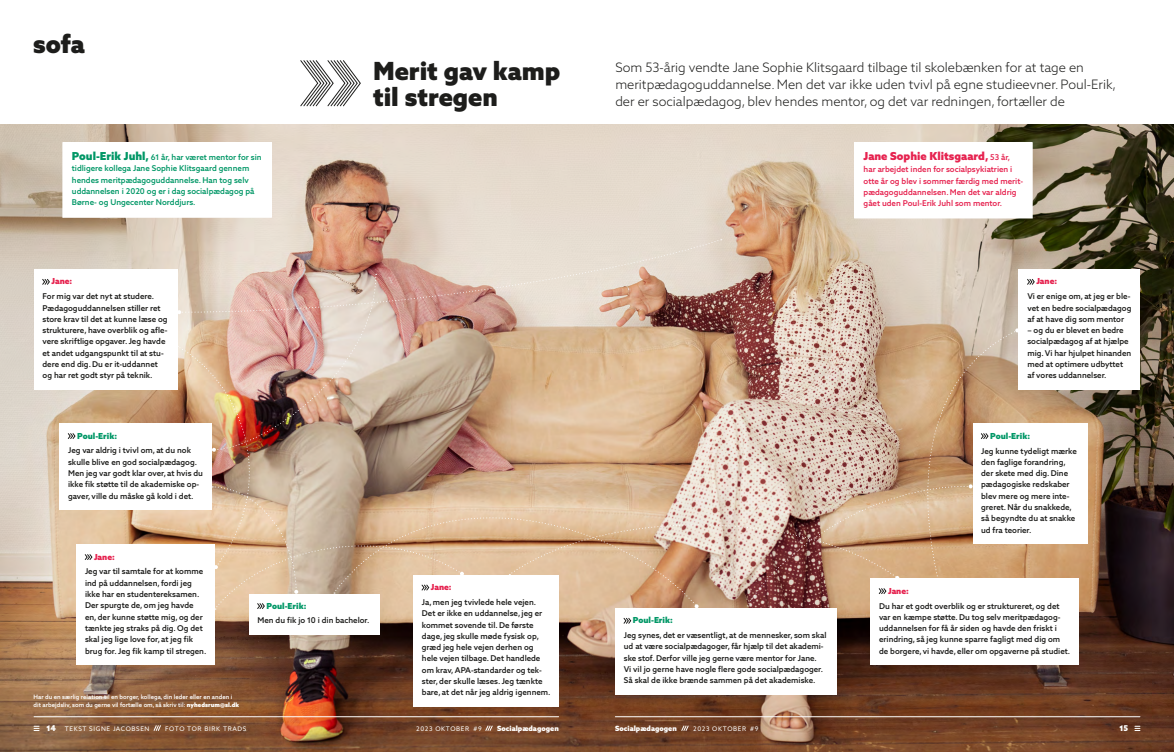
<style>
.page{position:relative;width:1174px;height:752px;background:#fff}
.page>*{position:absolute;margin:0;border:0;box-sizing:border-box;transform-origin:0 0}
.SOFA_navn_rød{font:900 25px/26.5px "Azo Sans 2";color:#1d1d1b}
.SIDEHOVEDE{font:900 25px "Azo Sans 2";color:#1d1d1b}
.UNDERRUBRIK_Azo{font:300 13px/17px "Azo Sans 2";color:#1d1d1b}
.BOKS_brød{font:900 11px "Azo Sans 2";color:#e6224f}
.SOFA_navn_grøn{font:900 8.3px "Azo Sans 2";color:#009766}
.SOFA_navn_rød-2{font:900 8.3px "Azo Sans 2";color:#e6224f}
.BOKS_brød-2{font:500 8px/11.3px "Azo Sans 2";color:#1d1d1b}
.BOKS_brød-3{font:500 8px/11.3px "Azo Sans 2";color:#009766}
.BOKS_brød-4{font:500 8px/11.3px "Azo Sans 2";color:#e6224f}
.t1{font:900 8px "Azo Sans 2";color:#fff}
.t2{font:900 7.2px "Azo Sans 2";color:#fff}
.BYLINE{font:6.3px "Azo Sans 2";letter-spacing:.1em;color:#fff}
.SIDEHOVEDE_boks{font:500 6px/8px "Azo Sans 2";letter-spacing:.005em;color:#fff}
.s1{font-weight:900;font-size:11px}
.s2{font-weight:500;font-size:8px}
.s3{font-weight:900}
</style>
<div class="page">
<img style="left:0;top:124px;width:1174px;height:627px">
<div style="left:34px;top:269px;width:143px;height:120px;background:#fff"></div>
<svg style="left:42px;top:279px;width:8px;height:6px"></svg>
<div style="left:77px;top:544px;width:138px;height:120px;background:#fff"></div>
<svg style="left:85px;top:554px;width:7px;height:5px"></svg>
<div style="left:249px;top:593px;width:130px;height:41px;background:#fff"></div>
<div style="left:413px;top:575px;width:146px;height:131px;background:#fff"></div>
<div style="left:870px;top:578px;width:209px;height:86px;background:#fff"></div>
<div style="left:972px;top:423px;width:115px;height:120px;background:#fff"></div>
<div style="left:1018px;top:269px;width:122px;height:120px;background:#fff"></div>
<svg style="left:1027px;top:279px;width:7px;height:6px"></svg>
<div style="left:615px;top:608px;width:221px;height:86px;background:#fff"></div>
<svg style="left:623px;top:618px;width:8px;height:5px"></svg>
<div style="left:63px;top:143px;width:208px;height:74px;background:#fff"></div>
<div style="left:62px;top:142px;width:210px;height:76px;border:1px solid #fff"></div>
<div style="left:854px;top:143px;width:178px;height:75px;background:#fff"></div>
<svg style="left:464px;top:466px;width:45px;height:109px"></svg>
<svg style="left:180px;top:239px;width:539px;height:74px"></svg>
<img style="left:177px;top:274px;width:287px;height:335px">
<div style="left:60px;top:423px;width:152px;height:86px;background:#fff"></div>
<svg style="left:68px;top:433px;width:7px;height:6px"></svg>
<svg style="left:154px;top:724px;width:7px;height:6px"></svg>
<svg style="left:300px;top:60px;width:61px;height:46px"></svg>
<svg style="left:509px;top:328px;width:510px;height:280px"></svg>
<hr style="left:615px;top:716px;width:525px;height:1px;background:#fff">
<svg style="left:1134px;top:725px;width:6px;height:6px"></svg>
<svg style="left:681px;top:725px;width:7px;height:5px"></svg>
<hr style="left:34px;top:716px;width:524px;height:1px;background:#fff">
<svg style="left:34px;top:725px;width:5px;height:6px"></svg>
<svg style="left:485px;top:725px;width:7px;height:5px"></svg>
<p class="SIDEHOVEDE" style="left:33px;top:29px;width:53px">sofa</p>
<p class="SOFA_navn_rød" style="left:373px;top:58px;width:189px">Merit gav kamp til stregen</p>
<p class="UNDERRUBRIK_Azo" style="left:615px;top:59px;width:502px">Som 53-årig vendte Jane Sophie Klitsgaard tilbage til skolebænken for at tage en meritpædagoguddannelse. Men det var ikke uden tvivl på egne studieevner. Poul-Erik, der er socialpædagog, blev hendes mentor, og det var redningen, fortæller de</p>
<p class="BOKS_brød-3" style="left:72px;top:152px;width:191px"><span class="s1">Poul-Erik Juhl,</span> 61 år, har været mentor for sin tidligere kollega Jane Sophie Klitsgaard gennem hendes meritpædagoguddannelse. Han tog selv uddannelsen i 2020 og er i dag socialpædagog på Børne- og Ungecenter Norddjurs.</p>
<p class="BOKS_brød" style="left:863px;top:149px;width:148px">Jane Sophie Klitsgaard, <span class="s2">53 år,</span></p>
<p class="BOKS_brød-4" style="left:863px;top:164px;width:161px">har arbejdet inden for socialpsykiatrien i otte år og blev i sommer færdig med merit&shy;pædagoguddannelsen. Men det var aldrig gået uden Poul-Erik Juhl som mentor.</p>
<p class="SOFA_navn_rød-2" style="left:52px;top:276px;width:22px">Jane:</p>
<p class="BOKS_brød-2" style="left:43px;top:290px;width:127px">For mig var det nyt at studere.<br>Pædagoguddannelsen stiller ret store krav til det at kunne læse og strukturere, have overblik og afle&shy;vere skriftlige opgaver. Jeg havde et andet udgangspunkt til at stu&shy;dere end dig. Du er it-uddannet og har ret godt styr på teknik.</p>
<p class="SOFA_navn_grøn" style="left:77px;top:430px;width:41px">Poul-Erik:</p>
<p class="BOKS_brød-2" style="left:68px;top:445px;width:136px">Jeg var aldrig i tvivl om, at du nok skulle blive en god socialpædagog.<br>Men jeg var godt klar over, at hvis du ikke fik støtte til de akademiske op&shy;gaver, ville du måske gå kold i det.</p>
<p class="SOFA_navn_rød-2" style="left:94px;top:551px;width:22px">Jane:</p>
<p class="BOKS_brød-2" style="left:85px;top:565px;width:123px">Jeg var til samtale for at komme ind på uddannelsen, fordi jeg ikke har en studentereksamen.<br>Der spurgte de, om jeg havde en, der kunne støtte mig, og der tænkte jeg straks på dig. Og det skal jeg lige love for, at jeg fik brug for. Jeg fik kamp til stregen.</p>
<p class="SIDEHOVEDE_boks" style="left:34px;top:692px;width:207px">Har du en særlig relation til en borger, kollega, din leder eller en anden i dit arbejdsliv, som du gerne vil fortælle om, så skriv til: <span class="s3">nyhedsrum@sl.dk</span></p>
<p class="SOFA_navn_grøn" style="left:266px;top:600px;width:41px">Poul-Erik:</p>
<p class="BOKS_brød-2" style="left:257px;top:614px;width:113px">Men du fik jo 10 i din bachelor.</p>
<p class="SOFA_navn_rød-2" style="left:431px;top:582px;width:22px">Jane:</p>
<p class="BOKS_brød-2" style="left:422px;top:596px;width:130px">Ja, men jeg tvivlede hele vejen.<br>Det er ikke en uddannelse, jeg er kommet sovende til. De første dage, jeg skulle møde fysisk op, græd jeg hele vejen derhen og hele vejen tilbage. Det handlede om krav, APA-standarder og tek&shy;ster, der skulle læses. Jeg tænkte bare, at det når jeg aldrig igennem.</p>
<p class="SOFA_navn_grøn" style="left:633px;top:615px;width:41px">Poul-Erik:</p>
<p class="BOKS_brød-2" style="left:624px;top:629px;width:204px">Jeg synes, det er væsentligt, at de mennesker, som skal ud at være socialpædagoger, får hjælp til det akademi&shy;ske stof. Derfor ville jeg gerne være mentor for Jane.<br>Vi vil jo gerne have nogle flere gode socialpædagoger.<br>Så skal de ikke brænde sammen på det akademiske.</p>
<p class="SOFA_navn_rød-2" style="left:1036px;top:276px;width:22px">Jane:</p>
<p class="BOKS_brød-2" style="left:1027px;top:290px;width:106px">Vi er enige om, at jeg er ble&shy;vet en bedre socialpædagog af at have dig som mentor</p>
<p class="BOKS_brød-2" style="left:1027px;top:324px;width:105px">– og du er blevet en bedre socialpædagog af at hjælpe mig. Vi har hjulpet hinanden med at optimere udbyttet af vores uddannelser.</p>
<p class="SOFA_navn_grøn" style="left:990px;top:430px;width:41px">Poul-Erik:</p>
<p class="BOKS_brød-2" style="left:981px;top:445px;width:97px">Jeg kunne tydeligt mærke den faglige forandring, der skete med dig. Dine pædagogiske redskaber blev mere og mere inte&shy;greret. Når du snakkede, så begyndte du at snakke ud fra teorier.</p>
<p class="SOFA_navn_rød-2" style="left:888px;top:585px;width:22px">Jane:</p>
<p class="BOKS_brød-2" style="left:879px;top:599px;width:193px">Du har et godt overblik og er struktureret, og det var en kæmpe støtte. Du tog selv meritpædagog&shy;uddannelsen for få år siden og havde den friskt i erindring, så jeg kunne sparre fagligt med dig om de borgere, vi havde, eller om opgaverne på studiet.</p>
<p class="t1" style="left:47px;top:722px;width:11px">14</p>
<p class="BYLINE" style="left:416px;top:724px;width:67px">2023 OKTOBER #9</p>
<p class="t2" style="left:497px;top:723px;width:63px">Socialpædagogen</p>
<p class="t2" style="left:615px;top:723px;width:63px">Socialpædagogen</p>
<p class="BYLINE" style="left:693px;top:724px;width:67px">2023 OKTOBER #9</p>
<p class="t1" style="left:1119px;top:722px;width:10px">15</p>
<p class="BYLINE" style="left:65px;top:724px;width:86px">TEKST SIGNE JACOBSEN</p>
<p class="BYLINE" style="left:165px;top:724px;width:83px">FOTO TOR BIRK TRADS</p>
</div>
